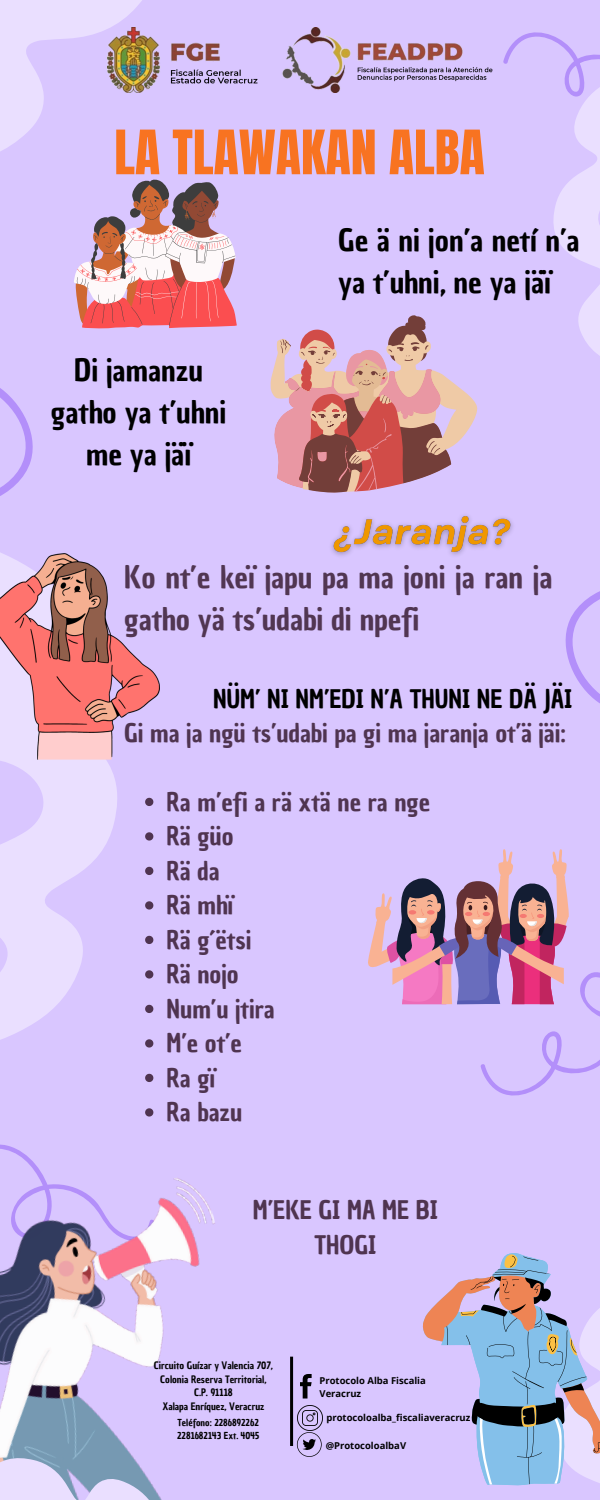
<style>
.page{position:relative;width:600px;height:1500px;background:#d9c6ff}
.page>*{position:absolute;margin:0;border:0;box-sizing:border-box;transform-origin:0 0}
.t1{font:52px "Anton";color:#f87321}
.t2{font:30px/42px "Chau Philomene One";color:#000;text-align:center}
.t3{font:30px/42px "Chau Philomene One";color:#513652}
.t4{font:25px/34.5px "Chau Philomene One";color:#4f3450;text-align:center}
.t5{font:25px "Chau Philomene One";color:#000}
.t6{font:10px/13.5px "Chau Philomene One";color:#000;text-align:center}
.t7{font:700 9.5px/12.8px "Open Sans";color:#000}
.t8{font:9.5px "Chau Philomene One";color:#000}
</style>
<div class="page">
<svg style="left:0;top:552px;width:117px;height:488px;fill:#eadfff"></svg>
<svg style="left:0;top:388px;width:33px;height:108px"></svg>
<svg style="left:0;top:0;width:142px;height:151px"></svg>
<svg style="left:503px;top:32px;width:97px;height:324px"></svg>
<img style="left:108px;top:27px;width:385px;height:66px">
<svg style="left:74px;top:179px;width:163px;height:150px"></svg>
<svg style="left:270px;top:315px;width:207px;height:178px"></svg>
<svg style="left:422px;top:1253px;width:178px;height:233px"></svg>
<img style="left:0;top:1178px;width:215px;height:279px">
<svg style="left:0;top:1457px;width:162px;height:43px"></svg>
<svg style="left:300px;top:1374px;width:12px;height:25px"></svg>
<svg style="left:297px;top:1432px;width:25px;height:25px"></svg>
<hr style="left:290px;top:1357px;width:3px;height:89px;background:#000">
<img style="left:0;top:553px;width:160px;height:206px">
<img style="left:297px;top:1406px;width:25px;height:24px">
<svg style="left:368px;top:591px;width:232px;height:505px"></svg>
<img style="left:331px;top:515px;width:182px;height:41px">
<svg style="left:145px;top:798px;width:8px;height:8px"></svg>
<svg style="left:145px;top:832px;width:8px;height:9px"></svg>
<svg style="left:145px;top:867px;width:8px;height:8px"></svg>
<svg style="left:145px;top:901px;width:8px;height:9px"></svg>
<svg style="left:145px;top:936px;width:8px;height:8px"></svg>
<svg style="left:145px;top:970px;width:8px;height:9px"></svg>
<svg style="left:145px;top:1005px;width:8px;height:8px"></svg>
<svg style="left:145px;top:1039px;width:8px;height:9px"></svg>
<svg style="left:0;top:1074px;width:160px;height:225px"></svg>
<p class="t1" style="left:114px;top:115px;width:372px">LA TLAWAKAN ALBA</p>
<h1 class="t2" style="left:51px;top:350px;width:177px">Di jamanzu gatho ya t’uhni me ya jäï</h1>
<h3 class="t2" style="left:338px;top:219px;width:243px;text-align:left">Ge ä ni jon’a netí n’a ya t’uhni, ne ya jäï</h3>
<p class="t3" style="left:124px;top:557px;width:430px">Ko nt’e keï japu pa ma joni ja ran ja gatho yä ts’udabi di npefi</p>
<p class="t5" style="left:213px;top:682px;width:361px">NÜM’ NI NM’EDI N’A THUNI NE DÄ JÄI</p>
<p class="t4" style="left:124px;top:716px;width:443px">Gi ma ja ngü ts’udabi pa gi ma jaranja ot’ä jäi:</p>
<p class="t4" style="left:167px;top:785px;width:265px">Ra m’efi a rä xtä ne ra nge</p>
<p class="t4" style="left:167px;top:819px;width:68px">Rä güo</p>
<p class="t4" style="left:167px;top:854px;width:54px">Rä da</p>
<p class="t4" style="left:167px;top:888px;width:68px">Rä mhï</p>
<p class="t4" style="left:167px;top:923px;width:86px">Rä g´ëtsi</p>
<p class="t4" style="left:167px;top:957px;width:74px">Rä nojo</p>
<p class="t4" style="left:167px;top:992px;width:110px">Num’u jtira</p>
<p class="t4" style="left:167px;top:1026px;width:77px">M’e ot’e</p>
<p class="t4" style="left:167px;top:1061px;width:50px">Ra gï</p>
<p class="t4" style="left:167px;top:1095px;width:77px">Ra bazu</p>
<h5 class="t4" style="left:253px;top:1193px;width:186px">M’EKE GI MA ME BI<br>THOGI</h5>
<p class="t6" style="left:154px;top:1359px;width:120px">Circuito Guízar y Valencia 707,</p>
<h3 class="t6" style="left:160px;top:1372px;width:108px">Colonia Reserva Territorial,<br>C.P. 91118</h3>
<p class="t6" style="left:162px;top:1399px;width:104px">Xalapa Enríquez, Veracruz</p>
<p class="t8" style="left:178px;top:1416px;width:83px">Teléfono: 2286892262</p>
<h4 class="t8" style="left:177px;top:1429px;width:84px">2281682143 Ext. 4045</h4>
<p class="t7" style="left:320px;top:1374px;width:108px">Protocolo Alba Fiscalia<br>Veracruz</p>
<p class="t7" style="left:326px;top:1411px;width:145px">protocoloalba_fiscaliaveracruz</p>
<h3 class="t7" style="left:326px;top:1439px;width:82px">@ProtocoloalbaV</h3>
</div>
